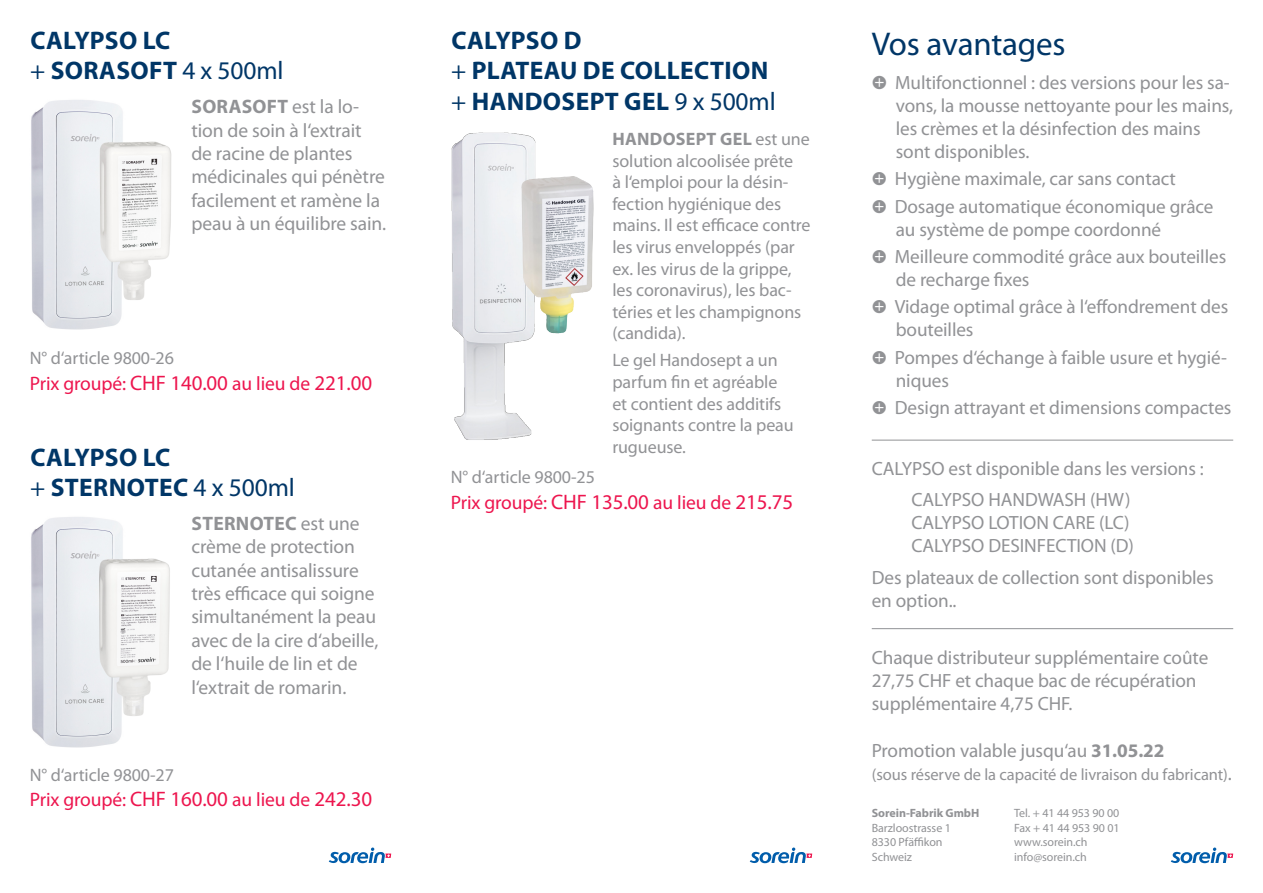
<style>
.page{position:relative;width:1263px;height:893px;background:#fff}
.page>*{position:absolute;margin:0;border:0;box-sizing:border-box;transform-origin:0 0}
.Absatzformat_2{font:33px "Myriad Pro";letter-spacing:-.005em;color:#003667}
.t1{font:700 25.5px "Myriad Pro";letter-spacing:.015em;color:#003667}
.t2{font:25.5px "Myriad Pro";color:#003667}
.t3{font:19.5px/23.4px "Myriad Pro";letter-spacing:-.005em;color:#919295}
.t4{font:19.5px "Myriad Pro";letter-spacing:-.005em;color:#ed154e}
.t5{font:700 19.5px "Myriad Pro";letter-spacing:.02em;color:#919295}
.Absatzformat_2-2{font:19.2px/23.1px "Myriad Pro";letter-spacing:-.005em;color:#919295}
.t6{font:18px/21.6px "Myriad Pro";letter-spacing:-.005em;color:#919295}
.t7{font:700 18px "Myriad Pro";color:#919295}
.t8{font:16.5px "Myriad Pro";letter-spacing:-.005em;color:#919295}
.t9{font:12px "Myriad Pro";letter-spacing:-.005em;color:#919295}
.t10{font:700 12px "Myriad Pro";letter-spacing:-.005em;color:#919295}
.s1{font-weight:700}
.s2{font-size:21px}
.s3{font-weight:400}
.s4{font-family:"Klavika";font-size:19.5px}
.s5{font-family:"Klavika"}
.s6{font-size:19.5px}
</style>
<div class="page">
<svg style="left:329px;top:847px;width:62px;height:16px"></svg>
<svg style="left:750px;top:847px;width:62px;height:16px"></svg>
<svg style="left:1171px;top:847px;width:62px;height:16px"></svg>
<img style="left:451px;top:132px;width:85px;height:308px">
<img style="left:521px;top:176px;width:52px;height:157px">
<img style="left:31px;top:100px;width:92px;height:230px">
<img style="left:99px;top:141px;width:73px;height:164px">
<hr style="left:872px;top:440px;width:361px;height:1px;background:#919295">
<hr style="left:872px;top:628px;width:361px;height:1px;background:#919295">
<img style="left:31px;top:517px;width:92px;height:231px">
<img style="left:99px;top:558px;width:71px;height:163px">
<p class="t1" style="left:30px;top:24px;width:141px">CALYPSO LC</p>
<p class="t2" style="left:30px;top:55px;width:255px">+ <span class="s1">SORASOFT</span> 4 x 500ml</p>
<p class="t5" style="left:192px;top:94px;width:50px">SORASOFT</p>
<p class="t3" style="left:191px;top:95px;width:196px;text-indent:101px">est la lo&shy;tion de soin à l‘extrait de racine de plantes médicinales qui pénètre facilement et ramène la peau à un équilibre sain.</p>
<p class="t6" style="left:30px;top:347px;width:146px">N° d‘article 9800-26</p>
<p class="t4" style="left:30px;top:371px;width:344px">Prix groupé: <span class="s2">CHF 140.00</span> au lieu de <span class="s2">221.00</span></p>
<p class="t1" style="left:30px;top:440px;width:141px">CALYPSO LC</p>
<p class="t1" style="left:30px;top:471px;width:266px"><span class="s3">+</span> STERNOTEC <span class="s3">4 x 500ml</span></p>
<p class="t5" style="left:192px;top:511px;width:58px">STERNOTEC</p>
<p class="t3" style="left:191px;top:511px;width:189px;text-indent:109px">est une crème de protection cutanée antisalissure très efficace qui soigne simultanément la peau avec de la cire d‘abeille, de l‘huile de lin et de l‘extrait de romarin.</p>
<p class="t6" style="left:30px;top:764px;width:146px">N° d‘article 9800-27</p>
<p class="t4" style="left:30px;top:788px;width:344px">Prix groupé: <span class="s2">CHF 160.00</span> au lieu de <span class="s2">242.30</span></p>
<p class="t1" style="left:451px;top:24px;width:132px">CALYPSO D</p>
<p class="t1" style="left:451px;top:54px;width:319px"><span class="s3">+</span> PLATEAU DE COLLECTION</p>
<p class="t1" style="left:451px;top:85px;width:326px"><span class="s3">+</span> HANDOSEPT GEL <span class="s3">9 x 500ml</span></p>
<p class="t7" style="left:612px;top:127px;width:26px">HANDOSEPT</p>
<p class="t6" style="left:612px;top:128px;width:200px;text-indent:108px"><span class="s1">GEL</span> est une solution alcoolisée prête<br>à l‘emploi pour la désin&shy;fection hygiénique des mains. Il est efficace contre les virus enveloppés (par ex. les virus de la grippe, les coronavirus), les bac&shy;téries et les champignons (candida).</p>
<p class="t6" style="left:612px;top:349px;width:183px">Le gel Handosept a un parfum fin et agréable et contient des additifs soignants contre la peau rugueuse.</p>
<p class="t6" style="left:451px;top:466px;width:146px">N° d‘article 9800-25</p>
<p class="t4" style="left:451px;top:490px;width:344px">Prix groupé: <span class="s2">CHF 135.00</span> au lieu de <span class="s2">215.75</span></p>
<p class="Absatzformat_2" style="left:872px;top:23px;width:195px">Vos avantages</p>
<p class="Absatzformat_2-2" style="left:896px;top:71px;width:339px;text-indent:-24px"><span class="s4">•</span> Multifonctionnel : des versions pour les sa&shy;vons, la mousse nettoyante pour les mains, les crèmes et la désinfection des mains sont disponibles.</p>
<p class="Absatzformat_2-2" style="left:872px;top:167px;width:306px"><span class="s5">•</span> Hygiène maximale, car sans contact</p>
<p class="Absatzformat_2-2" style="left:896px;top:194px;width:319px;text-indent:-24px"><span class="s5">•</span> Dosage automatique économique grâce au système de pompe coordonné</p>
<p class="Absatzformat_2-2" style="left:896px;top:245px;width:332px;text-indent:-24px"><span class="s5">•</span> Meilleure commodité grâce aux bouteilles de recharge fixes</p>
<p class="Absatzformat_2-2" style="left:896px;top:295px;width:334px;text-indent:-24px"><span class="s5">•</span> Vidage optimal grâce à l‘effondrement des bouteilles</p>
<p class="Absatzformat_2-2" style="left:896px;top:345px;width:333px;text-indent:-24px"><span class="s5">•</span> Pompes d‘échange à faible usure et hygié&shy;niques</p>
<p class="Absatzformat_2-2" style="left:872px;top:396px;width:361px"><span class="s5">•</span> Design attrayant et dimensions compactes</p>
<p class="Absatzformat_2-2" style="left:872px;top:456px;width:334px">CALYPSO est disponible dans les versions :</p>
<p class="Absatzformat_2-2" style="left:911px;top:488px;width:221px">CALYPSO HANDWASH (HW)</p>
<p class="Absatzformat_2-2" style="left:911px;top:511px;width:220px">CALYPSO LOTION CARE (LC)</p>
<p class="Absatzformat_2-2" style="left:911px;top:534px;width:224px">CALYPSO DESINFECTION (D)</p>
<p class="Absatzformat_2-2" style="left:872px;top:565px;width:343px">Des plateaux de collection sont disponibles en option..</p>
<p class="Absatzformat_2-2" style="left:872px;top:646px;width:338px">Chaque distributeur supplémentaire coûte<br>27,75 CHF et chaque bac de récupération supplémentaire 4,75 CHF.</p>
<p class="Absatzformat_2-2" style="left:872px;top:738px;width:294px">Promotion valable jusqu‘au <span class="s1">31.05.22</span></p>
<p class="t8" style="left:872px;top:764px;width:362px">(sous réserve de la capacité de livraison du fabricant)<span class="s6">.</span></p>
<p class="t10" style="left:872px;top:805px;width:109px">SOREIN-FABRIK GMBH</p>
<p class="t9" style="left:872px;top:820px;width:81px">Barzloostrasse 1</p>
<p class="t9" style="left:872px;top:835px;width:72px">8330 Pfäffikon</p>
<p class="t9" style="left:872px;top:849px;width:42px">Schweiz</p>
<p class="t9" style="left:1014px;top:806px;width:107px">Tel. + 41 44 953 90 00</p>
<p class="t9" style="left:1014px;top:820px;width:107px">Fax + 41 44 953 90 01</p>
<p class="t9" style="left:1014px;top:835px;width:75px">www.sorein.ch</p>
<p class="t9" style="left:1014px;top:849px;width:74px">info@sorein.ch</p>
</div>
